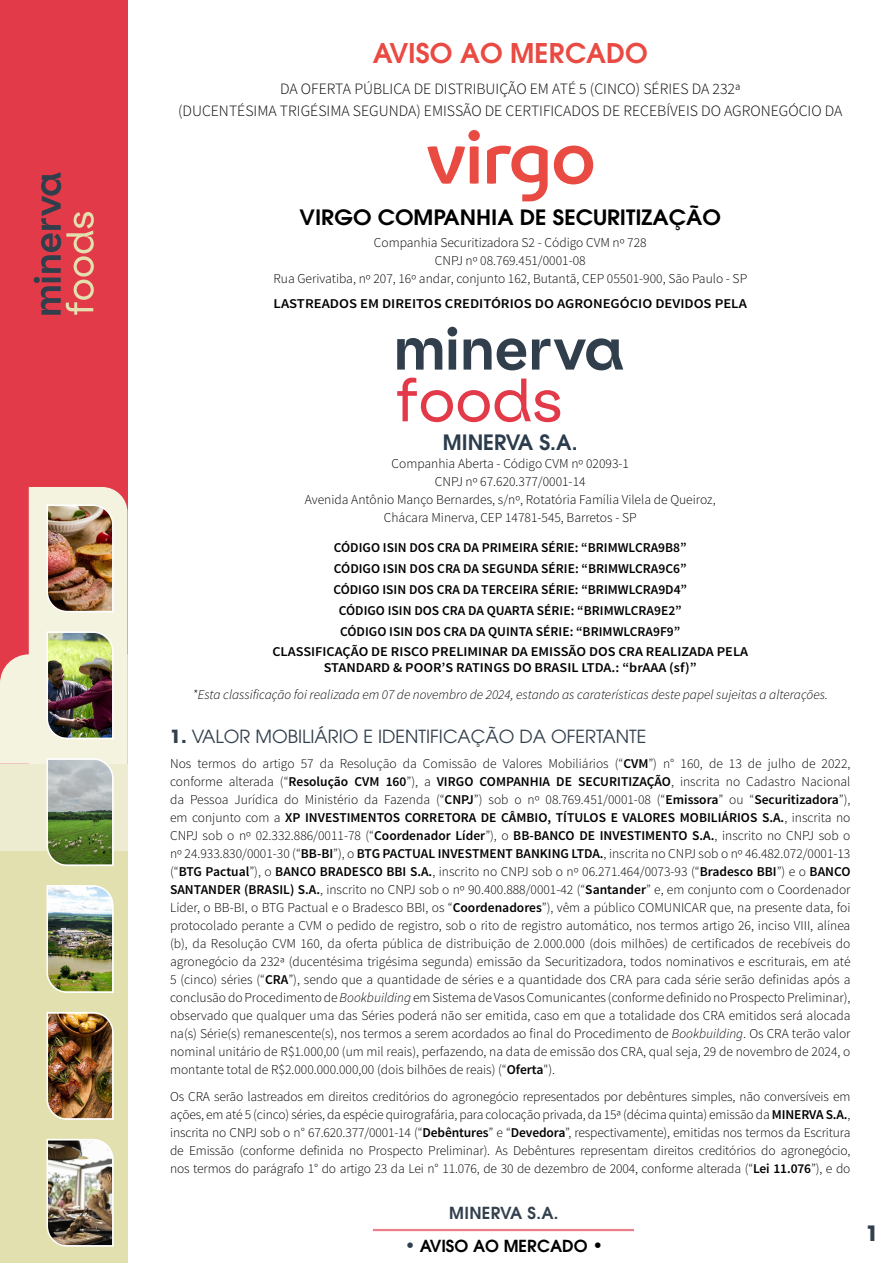
<style>
.page{position:relative;width:893px;height:1263px;background:#fff}
.page>*{position:absolute;margin:0;border:0;box-sizing:border-box;transform-origin:0 0}
.t1{font:600 27px "ITC Avant Garde Pro";color:#e94a42}
.t2{font:600 21px "ITC Avant Garde Pro";color:#000;scale:1.05 1}
.t3{font:600 21px "ITC Avant Garde Pro";color:#2b3c4c}
.t4{font:700 21px "ITC Avant Garde Pro";color:#32404d}
.t5{font:18px "ITC Avant Garde Pro";color:#32404d}
.t6{font:600 16.5px "ITC Avant Garde Pro";color:#000}
.t7{font:600 16.5px "ITC Avant Garde Pro";letter-spacing:.02em;color:#32404d}
.t8{font:300 15.75px/22px "Source Sans Pro";color:#000;text-align:center}
.t9{font:300 13.5px/18px "Source Sans Pro";color:#000;text-align:center}
.t10{font:600 13.5px/21px "Source Sans Pro";color:#000;text-align:center}
.t11{font:600 13.5px/16.5px "Source Sans Pro";color:#000;text-align:center;scale:1.06 1}
.t12{font:italic 300 13.5px "Source Sans Pro";color:#000}
.t13{font:600 13.5px "Source Sans Pro";color:#000;scale:1.09 1}
.s1{font-weight:700}
.s2{font-weight:600}
.s3{font-style:italic}
.s4{font-size:18px;color:#32404d}
.s5{font-size:18px}
</style>
<div class="page">
<div style="left:0;top:0;width:128px;height:1263px;background:#e33a49"></div>
<div style="left:0;top:778px;width:128px;height:485px;background:#e3e0b0"></div>
<svg style="left:34px;top:172px;width:60px;height:143px"></svg>
<img style="left:0;top:487px;width:128px;height:380px">
<img style="left:46px;top:885px;width:68px;height:108px">
<img style="left:46px;top:1012px;width:68px;height:108px">
<img style="left:46px;top:1138px;width:68px;height:109px">
<hr style="left:373px;top:1229px;width:261px;height:2px;background:#e33a49">
<svg style="left:427px;top:130px;width:53px;height:54px"></svg>
<svg style="left:554px;top:146px;width:39px;height:38px"></svg>
<svg style="left:487px;top:146px;width:61px;height:55px"></svg>
<svg style="left:397px;top:378px;width:163px;height:44px"></svg>
<svg style="left:397px;top:327px;width:226px;height:43px"></svg>
<h1 class="t1" style="left:373px;top:35px;width:276px">AVISO AO MERCADO</h1>
<p class="t8" style="left:178px;top:77px;width:666px">DA OFERTA PÚBLICA DE DISTRIBUIÇÃO EM ATÉ 5 (CINCO) SÉRIES DA 232ª<br>(DUCENTÉSIMA TRIGÉSIMA SEGUNDA) EMISSÃO DE CERTIFICADOS DE RECEBÍVEIS DO AGRONEGÓCIO DA</p>
<h2 class="t2" style="left:300px;top:203px;width:403px">VIRGO COMPANHIA DE SECURITIZAÇÃO</h2>
<p class="t9" style="left:273px;top:234px;width:475px">Companhia Securitizadora S2 - Código CVM nº 728<br>CNPJ nº 08.769.451/0001-08<br>Rua Gerivatiba, nº 207, 16º andar, conjunto 162, Butantã, CEP 05501-900, São Paulo - SP</p>
<p class="t13" style="left:274px;top:295px;width:436px">LASTREADOS EM DIREITOS CREDITÓRIOS DO AGRONEGÓCIO DEVIDOS PELA</p>
<h2 class="t3" style="left:443px;top:428px;width:136px">MINERVA S.A.</h2>
<p class="t9" style="left:305px;top:454px;width:412px">Companhia Aberta - Código CVM nº 02093-1<br>CNPJ nº 67.620.377/0001-14<br>Avenida Antônio Manço Bernardes, s/nº, Rotatória Família Vilela de Queiroz, Chácara Minerva, CEP 14781-545, Barretos - SP</p>
<p class="t10" style="left:333px;top:538px;width:355px">CÓDIGO ISIN DOS CRA DA PRIMEIRA SÉRIE: “BRIMWLCRA9B8” CÓDIGO ISIN DOS CRA DA SEGUNDA SÉRIE: “BRIMWLCRA9C6” CÓDIGO ISIN DOS CRA DA TERCEIRA SÉRIE: “BRIMWLCRA9D4” CÓDIGO ISIN DOS CRA DA QUARTA SÉRIE: “BRIMWLCRA9E2” CÓDIGO ISIN DOS CRA DA QUINTA SÉRIE: “BRIMWLCRA9F9”</p>
<p class="t11" style="left:272px;top:643px;width:450px">CLASSIFICAÇÃO DE RISCO PRELIMINAR DA EMISSÃO DOS CRA REALIZADA PELA<br>STANDARD &amp; POOR’S RATINGS DO BRASIL LTDA.: “brAAA (sf)”</p>
<p class="t12" style="left:193px;top:687px;width:637px">*Esta classificação foi realizada em 07 de novembro de 2024, estando as caraterísticas deste papel sujeitas a alterações.</p>
<h3 class="t5" style="left:170px;top:726px;width:478px"><span class="s1">1.</span> VALOR MOBILIÁRIO E IDENTIFICAÇÃO DA OFERTANTE</h3>
<p class="t9" style="left:170px;top:754px;width:682px;text-align:justify">Nos termos do artigo 57 da Resolução da Comissão de Valores Mobiliários (“<span class="s2">CVM</span>”) n° 160, de 13 de julho de 2022, conforme alterada (“<span class="s2">Resolução CVM 160</span>”), a <span class="s2">VIRGO COMPANHIA DE SECURITIZAÇÃO</span>, inscrita no Cadastro Nacional da Pessoa Jurídica do Ministério da Fazenda (“<span class="s2">CNPJ</span>”) sob o nº 08.769.451/0001-08 (“<span class="s2">Emissora</span>” ou “<span class="s2">Securitizadora</span>”), em conjunto com a <span class="s2">XP INVESTIMENTOS CORRETORA DE CÂMBIO, TÍTULOS E VALORES MOBILIÁRIOS S.A.</span>, inscrita no CNPJ sob o nº 02.332.886/0011-78 (“<span class="s2">Coordenador Líder</span>”), o <span class="s2">BB-BANCO DE INVESTIMENTO S.A.</span>, inscrito no CNPJ sob o nº 24.933.830/0001-30 (“<span class="s2">BB-BI</span>”), o <span class="s2">BTG PACTUAL INVESTMENT BANKING LTDA.</span>, inscrita no CNPJ sob o nº 46.482.072/0001-13 (“<span class="s2">BTG Pactual</span>”), o <span class="s2">BANCO BRADESCO BBI S.A.</span>, inscrito no CNPJ sob o nº 06.271.464/0073-93 (“<span class="s2">Bradesco BBI</span>”) e o <span class="s2">BANCO SANTANDER (BRASIL) S.A.</span>, inscrito no CNPJ sob o nº 90.400.888/0001-42 (“<span class="s2">Santander</span>” e, em conjunto com o Coordenador Líder, o BB-BI, o BTG Pactual e o Bradesco BBI, os “<span class="s2">Coordenadores</span>”), vêm a público COMUNICAR que, na presente data, foi protocolado perante a CVM o pedido de registro, sob o rito de registro automático, nos termos artigo 26, inciso VIII, alínea (b), da Resolução CVM 160, da oferta pública de distribuição de 2.000.000 (dois milhões) de certificados de recebíveis do agronegócio da 232ª (ducentésima trigésima segunda) emissão da Securitizadora, todos nominativos e escriturais, em até 5 (cinco) séries (“<span class="s2">CRA</span>”), sendo que a quantidade de séries e a quantidade dos CRA para cada série serão definidas após a conclusão do Procedimento de <span class="s3">Bookbuilding</span> em Sistema de Vasos Comunicantes (conforme definido no Prospecto Preliminar), observado que qualquer uma das Séries poderá não ser emitida, caso em que a totalidade dos CRA emitidos será alocada na(s) Série(s) remanescente(s), nos termos a serem acordados ao final do Procedimento de <span class="s3">Bookbuilding</span>. Os CRA terão valor nominal unitário de R$1.000,00 (um mil reais), perfazendo, na data de emissão dos CRA, qual seja, 29 de novembro de 2024, o montante total de R$2.000.000.000,00 (dois bilhões de reais) (“<span class="s2">Oferta</span>").</p>
<p class="t9" style="left:170px;top:1087px;width:682px;text-align:justify">Os CRA serão lastreados em direitos creditórios do agronegócio representados por debêntures simples, não conversíveis em ações, em até 5 (cinco) séries, da espécie quirografária, para colocação privada, da 15ª (décima quinta) emissão da <span class="s2">MINERVA S.A.</span>, inscrita no CNPJ sob o n° 67.620.377/0001-14 (“<span class="s2">Debêntures</span>” e “<span class="s2">Devedora</span>”, respectivamente), emitidas nos termos da Escritura de Emissão (conforme definida no Prospecto Preliminar). As Debêntures representam direitos creditórios do agronegócio, nos termos do parágrafo 1° do artigo 23 da Lei n° 11.076, de 30 de dezembro de 2004, conforme alterada (“<span class="s2">Lei 11.076</span>”), e do</p>
<p class="t7" style="left:449px;top:1202px;width:111px">MINERVA S.A.</p>
<p class="t6" style="left:405px;top:1235px;width:200px"><span class="s4">•</span> AVISO AO MERCADO <span class="s5">•</span></p>
<h2 class="t4" style="left:866px;top:1219px;width:14px">1</h2>
</div>
